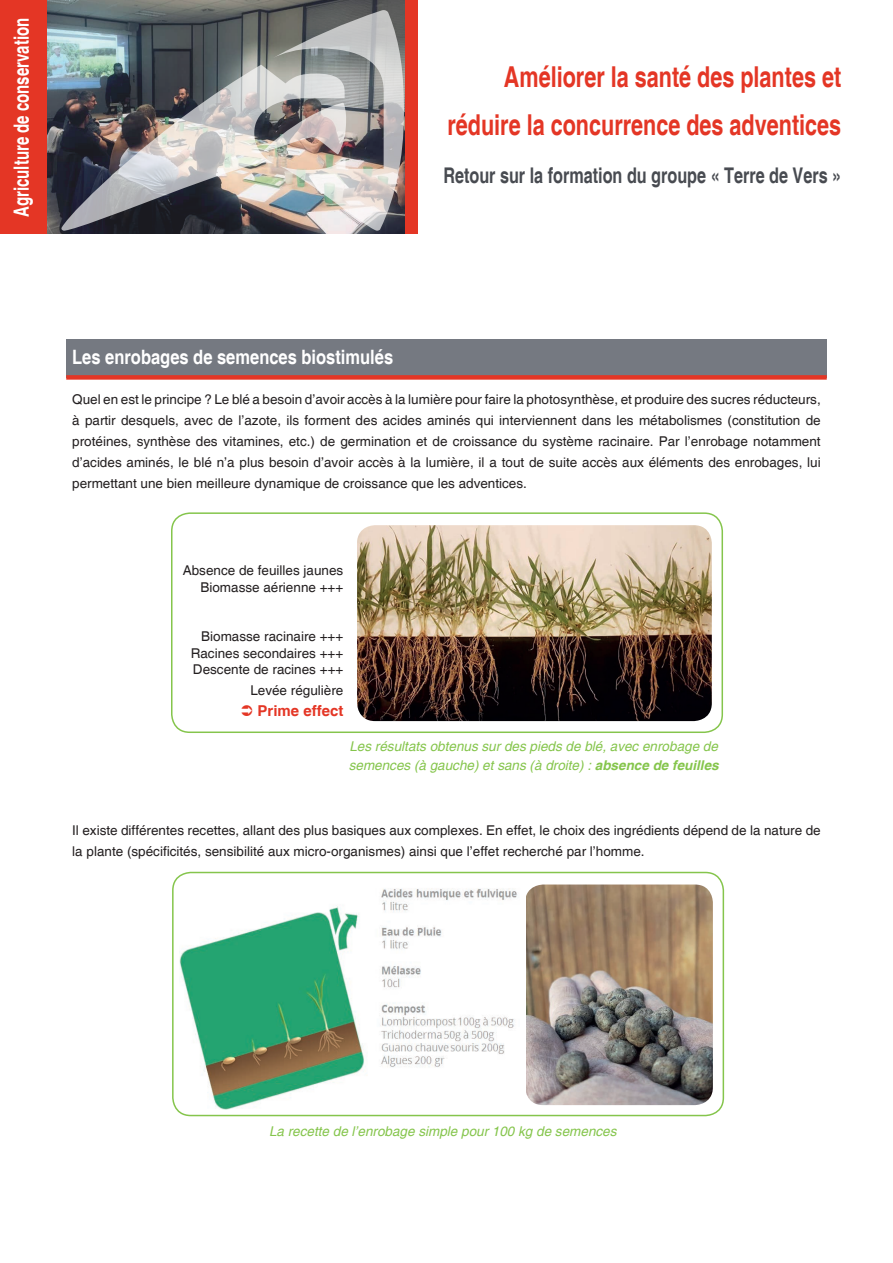
<style>
.page{position:relative;width:893px;height:1263px;background:#fff}
.page>*{position:absolute;margin:0;border:0;box-sizing:border-box;transform-origin:0 0}
.t1{font:700 28.8px/48px "Helvetica";color:#e43625;text-align:right;scale:.75 1}
.t2{font:700 21.6px "Helvetica";color:#484b51;scale:.75 1}
.t3{font:700 21px "Helvetica";color:#fff;scale:.71 1}
.t4{font:700 19.8px "Helvetica";color:#fff;scale:.83 1}
.t5{font:700 15px "Helvetica";color:#e43625}
.t6{font:13.5px/21px "Helvetica";color:#231f20;text-align:justify}
.t7{font:italic 13.5px/19.5px "Helvetica";color:#85c54c}
.s1{font-weight:700}
</style>
<div class="page">
<img style="left:47px;top:0;width:358px;height:234px">
<svg style="left:264px;top:10px;width:140px;height:221px;background:#9b9a9a"></svg>
<img style="left:61px;top:65px;width:284px;height:166px">
<div style="left:0;top:1px;width:47px;height:233px;background:#e43625"></div>
<div style="left:405px;top:0;width:13px;height:234px;background:#e43625"></div>
<div style="left:66px;top:339px;width:761px;height:38px;background:#757981"></div>
<div style="left:66px;top:375px;width:761px;height:5px;background:#e43625"></div>
<img style="left:357px;top:525px;width:355px;height:196px">
<div style="left:171px;top:512px;width:552px;height:221px;border:2px solid #85c54c;border-radius:18px"></div>
<img style="left:526px;top:884px;width:187px;height:221px">
<img style="left:179px;top:888px;width:338px;height:222px">
<div style="left:172px;top:872px;width:552px;height:244px;border:2px solid #85c54c;border-radius:18px"></div>
<h3 class="t3" style="left:9px;top:217px;width:282px;rotate:-90deg">Agriculture de conservation</h3>
<h1 class="t1" style="left:447px;top:54px;width:527px">Améliorer la santé des plantes et réduire la concurrence des adventices</h1>
<h2 class="t2" style="left:443px;top:162px;width:532px">Retour sur la formation du groupe « Terre de Vers »</h2>
<h3 class="t4" style="left:72px;top:345px;width:388px">Les enrobages de semences biostimulés</h3>
<p class="t6" style="left:72px;top:389px;width:750px">Quel en est le principe ? Le blé a besoin d’avoir accès à la lumière pour faire la photosynthèse, et produire des sucres réducteurs, à partir desquels, avec de l’azote, ils forment des acides aminés qui interviennent dans les métabolismes (constitution de protéines, synthèse des vitamines, etc.) de germination et de croissance du système racinaire. Par l’enrobage notamment d’acides aminés, le blé n’a plus besoin d’avoir accès à la lumière, il a tout de suite accès aux éléments des enrobages, lui permettant une bien meilleure dynamique de croissance que les adventices.</p>
<p class="t6" style="left:183px;top:563px;width:162px;line-height:16.5px;text-align:right">Absence de feuilles jaunes<br>Biomasse aérienne +++</p>
<p class="t6" style="left:191px;top:629px;width:154px;line-height:16.5px;text-indent:11px">Biomasse racinaire +++ Racines secondaires +++ Descente de racines +++</p>
<p class="t6" style="left:250px;top:681px;width:95px">Levée régulière</p>
<p class="t5" style="left:258px;top:702px;width:87px">Prime effect</p>
<p class="t7" style="left:349px;top:737px;width:371px">Les résultats obtenus sur des pieds de blé, avec enrobage de semences (à gauche) et sans (à droite) : <span class="s1">absence de feuilles</span></p>
<p class="t6" style="left:72px;top:820px;width:750px">Il existe différentes recettes, allant des plus basiques aux complexes. En effet, le choix des ingrédients dépend de la nature de la plante (spécificités, sensibilité aux micro-organismes) ainsi que l’effet recherché par l’homme.</p>
<p class="t7" style="left:269px;top:1122px;width:349px">La recette de l’enrobage simple pour 100 kg de semences</p>
</div>
